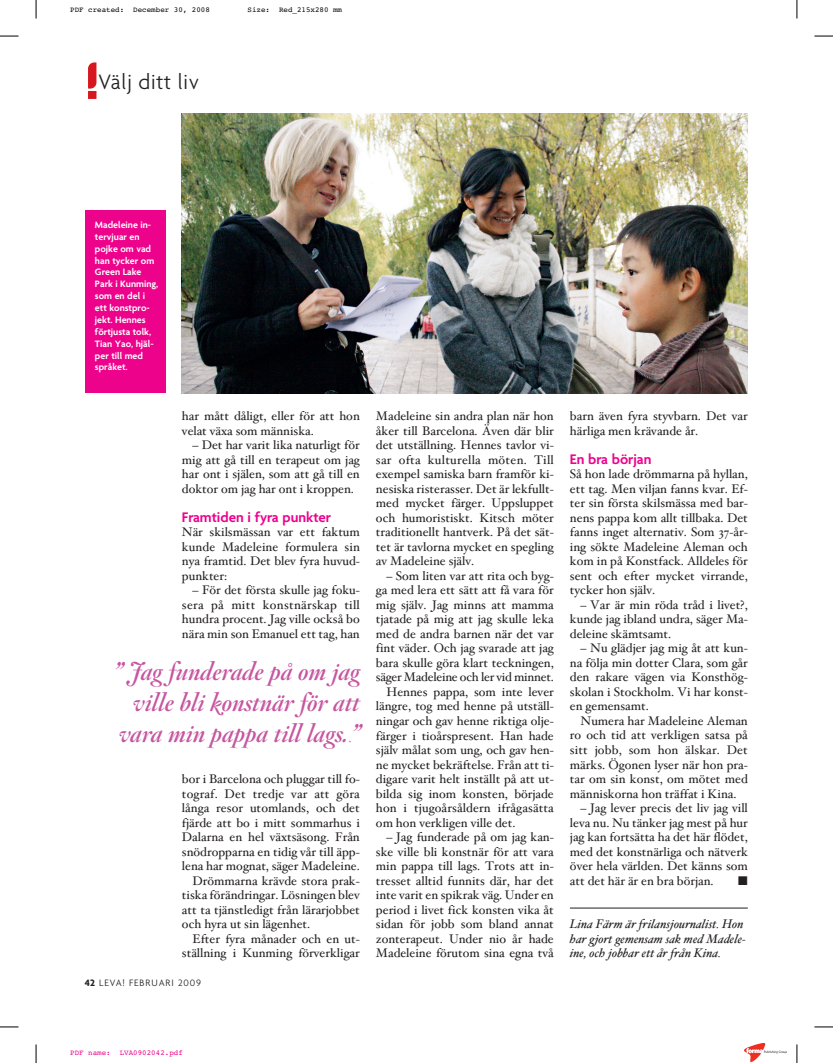
<style>
.page{position:relative;width:833px;height:1063px;background:#fff}
.page>*{position:absolute;margin:0;border:0;box-sizing:border-box;transform-origin:0 0}
.t1{font:25px/31.2px "Hoefler Titling Leva Bold Swash";color:#c656a0;text-align:right}
.t2{font:300 22.5px "Agenda Leva";letter-spacing:.01em;color:#231f20}
.t3{font:600 15px "Agenda Leva";color:#ed028c}
.t4{font:12.5px/14.5px "Hoefler Text Leva";color:#231f20;text-align:justify}
.t5{font:italic 12.5px/14.5px "Hoefler Text Leva";color:#231f20}
.t6{font:12.5px "Hoefler Text Leva";letter-spacing:-.02em;color:#231f20}
.t7{font:12.5px "Zapf Dingbats ITC";color:#231f20}
.t8{font:600 10px/11.9px "Agenda Leva";color:#fff}
.t9{font:300 10px "Agenda Leva";letter-spacing:.08em;color:#231f20}
.t10{font:7.5px "Courier";color:#000}
.t11{font:7.5px "Courier";color:#ed028c}
.s1{color:#fff}
.s2{font-family:"Hoefler Text Leva";font-size:12.5px}
.s3{font-weight:700}
</style>
<div class="page">
<img style="left:182px;top:114px;width:566px;height:279px">
<div style="left:85px;top:210px;width:81px;height:183px;background:#ed028c"></div>
<svg style="left:88px;top:62px;width:8px;height:27px"></svg>
<div style="left:88px;top:91px;width:8px;height:8px;background:#d7171f"></div>
<hr style="left:570px;top:908px;width:178px;height:1px;background:#231f20">
<svg style="left:796px;top:0;width:1px;height:19px"></svg>
<svg style="left:814px;top:36px;width:19px;height:1px"></svg>
<svg style="left:0;top:36px;width:19px;height:1px"></svg>
<svg style="left:36px;top:0;width:1px;height:19px"></svg>
<svg style="left:814px;top:1027px;width:19px;height:1px"></svg>
<svg style="left:796px;top:1044px;width:1px;height:19px"></svg>
<svg style="left:36px;top:1044px;width:1px;height:19px"></svg>
<svg style="left:0;top:1027px;width:19px;height:1px"></svg>
<svg style="left:744px;top:1043px;width:43px;height:19px"></svg>
<p class="t10" style="left:70px;top:7px;width:141px">PDF created: December 30, 2008</p>
<p class="t10" style="left:247px;top:7px;width:96px">Size: Red_215x280 mm</p>
<h2 class="t2" style="left:99px;top:73px;width:118px">Välj ditt liv<span class="s1">iv</span></h2>
<p class="t8" style="left:95px;top:220px;width:65px">Madeleine in&shy;tervjuar en pojke om vad han tycker om<br>Green Lake<br>Park i Kunming, som en del i ett konstpro&shy;jekt. Hennes förtjusta tolk,<br>Tian Yao, hjäl&shy;per till med språket.</p>
<p class="t4" style="left:182px;top:410px;width:179px">har mått dåligt, eller för att hon velat växa som människa.</p>
<p class="t4" style="left:182px;top:439px;width:179px;text-indent:11px">– Det har varit lika naturligt för mig att gå till en terapeut om jag har ont i själen, som att gå till en doktor om jag har ont i kroppen.</p>
<p class="t3" style="left:182px;top:511px;width:151px">Framtiden i fyra punkter</p>
<p class="t4" style="left:182px;top:526px;width:179px">När skilsmässan var ett faktum kunde Madeleine formulera sin nya framtid. Det blev fyra huvud&shy;punkter:</p>
<p class="t4" style="left:182px;top:584px;width:179px;text-indent:11px">– För det första skulle jag foku&shy;sera på mitt konstnärskap till hundra procent. Jag ville också bo nära min son Emanuel ett tag, han</p>
<h1 class="t1" style="left:114px;top:658px;width:247px">” Jag funderade på om jag ville bli konstnär för att vara min pappa till lags.<span class="s2">.</span>”</h1>
<p class="t4" style="left:182px;top:773px;width:179px">bor i Barcelona och pluggar till fo-</p>
<p class="t4" style="left:182px;top:787px;width:179px">tograf. Det tredje var att göra</p>
<p class="t4" style="left:182px;top:802px;width:179px">långa resor utomlands, och det</p>
<p class="t4" style="left:182px;top:816px;width:179px">fjärde att bo i mitt sommarhus i</p>
<p class="t4" style="left:182px;top:831px;width:179px">Dalarna en hel växtsäsong. Från</p>
<p class="t4" style="left:182px;top:845px;width:179px">snödropparna en tidig vår till äpp-</p>
<p class="t4" style="left:182px;top:860px;width:179px">lena har mognat, säger Madeleine.</p>
<p class="t4" style="left:193px;top:874px;width:169px">Drömmarna krävde stora prak-</p>
<p class="t4" style="left:182px;top:889px;width:179px">tiska förändringar. Lösningen blev</p>
<p class="t4" style="left:182px;top:903px;width:179px">att ta tjänstledigt från lärarjobbet</p>
<p class="t4" style="left:182px;top:918px;width:130px">och hyra ut sin lägenhet.</p>
<p class="t4" style="left:193px;top:932px;width:169px">Efter fyra månader och en ut-</p>
<p class="t4" style="left:182px;top:947px;width:179px">ställning i Kunming förverkligar</p>
<p class="t9" style="left:85px;top:979px;width:118px"><span class="s3">42</span> LEVA! FEBRUARI 2009</p>
<p class="t4" style="left:376px;top:410px;width:179px">Madeleine sin andra plan när hon åker till Barcelona. Även där blir det utställning. Hennes tavlor vi&shy;sar ofta kulturella möten. Till exempel samiska barn framför ki&shy;nesiska risterasser. Det är lekfullt&shy;med mycket färger. Uppsluppet och humoristiskt. Kitsch möter traditionellt hantverk. På det sät&shy;tet är tavlorna mycket en spegling av Madeleine själv.</p>
<p class="t4" style="left:386px;top:570px;width:169px">– Som liten var att rita och byg-</p>
<p class="t4" style="left:376px;top:584px;width:179px">ga med lera ett sätt att få vara för</p>
<p class="t4" style="left:376px;top:599px;width:179px">mig själv. Jag minns att mamma</p>
<p class="t4" style="left:376px;top:613px;width:179px">tjatade på mig att jag skulle leka</p>
<p class="t4" style="left:376px;top:628px;width:179px">med de andra barnen när det var</p>
<p class="t4" style="left:376px;top:642px;width:179px">fint väder. Och jag svarade att jag</p>
<p class="t4" style="left:376px;top:657px;width:179px">bara skulle göra klart teckningen,</p>
<p class="t6" style="left:376px;top:673px;width:179px">säger Madeleine och ler vid minnet.</p>
<p class="t4" style="left:386px;top:686px;width:169px">Hennes pappa, som inte lever</p>
<p class="t4" style="left:376px;top:700px;width:179px">längre, tog med henne på utställ-</p>
<p class="t4" style="left:376px;top:715px;width:179px">ningar och gav henne riktiga olje-</p>
<p class="t4" style="left:376px;top:729px;width:179px">färger i tioårspresent. Han hade</p>
<p class="t4" style="left:376px;top:744px;width:179px">själv målat som ung, och gav hen-</p>
<p class="t4" style="left:376px;top:758px;width:179px">ne mycket bekräftelse. Från att ti-</p>
<p class="t4" style="left:376px;top:773px;width:179px">digare varit helt inställt på att ut-</p>
<p class="t4" style="left:376px;top:787px;width:179px">bilda sig inom konsten, började</p>
<p class="t4" style="left:376px;top:802px;width:179px">hon i tjugoårsåldern ifrågasätta</p>
<p class="t4" style="left:376px;top:816px;width:141px">om hon verkligen ville det.</p>
<p class="t4" style="left:376px;top:831px;width:179px;text-indent:11px">– Jag funderade på om jag kan&shy;ske ville bli konstnär för att vara min pappa till lags. Trots att in&shy;tresset alltid funnits där, har det inte varit en spikrak väg. Under en period i livet fick konsten vika åt sidan för jobb som bland annat zonterapeut. Under nio år hade Madeleine förutom sina egna två</p>
<p class="t4" style="left:570px;top:410px;width:179px">barn även fyra styvbarn. Det var härliga men krävande år.</p>
<p class="t3" style="left:570px;top:453px;width:83px">En bra början</p>
<p class="t4" style="left:570px;top:468px;width:179px">Så hon lade drömmarna på hyllan, ett tag. Men viljan fanns kvar. Ef&shy;ter sin första skilsmässa med bar&shy;nens pappa kom allt tillbaka. Det fanns inget alternativ. Som 37-år&shy;ing sökte Madeleine Aleman och kom in på Konstfack. Alldeles för sent och efter mycket virrande, tycker hon själv.</p>
<p class="t4" style="left:570px;top:599px;width:179px;text-indent:11px">– Var är min röda tråd i livet?, kunde jag ibland undra, säger Ma&shy;deleine skämtsamt.</p>
<p class="t4" style="left:570px;top:642px;width:179px;text-indent:11px">– Nu glädjer jag mig åt att kun&shy;na följa min dotter Clara, som går den rakare vägen via Konsthög&shy;skolan i Stockholm. Vi har konst&shy;en gemensamt.</p>
<p class="t4" style="left:570px;top:715px;width:179px;text-indent:11px">Numera har Madeleine Aleman ro och tid att verkligen satsa på sitt jobb, som hon älskar. Det märks. Ögonen lyser när hon pra&shy;tar om sin konst, om mötet med människorna hon träffat i Kina.</p>
<p class="t4" style="left:570px;top:802px;width:179px;text-indent:11px">– Jag lever precis det liv jag vill leva nu. Nu tänker jag mest på hur jag kan fortsätta ha det här flödet, med det konstnärliga och nätverk över hela världen. Det känns som att det här är en bra början.</p>
<p class="t7" style="left:738px;top:876px;width:11px">■</p>
<p class="t5" style="left:570px;top:918px;width:177px">Lina Färm är frilansjournalist. Hon har gjort gemensam sak med Madele&shy;ine, och jobbar ett år från Kina.</p>
<p class="t11" style="left:70px;top:1050px;width:114px">PDF name: LVA0902042.pdf</p>
</div>
